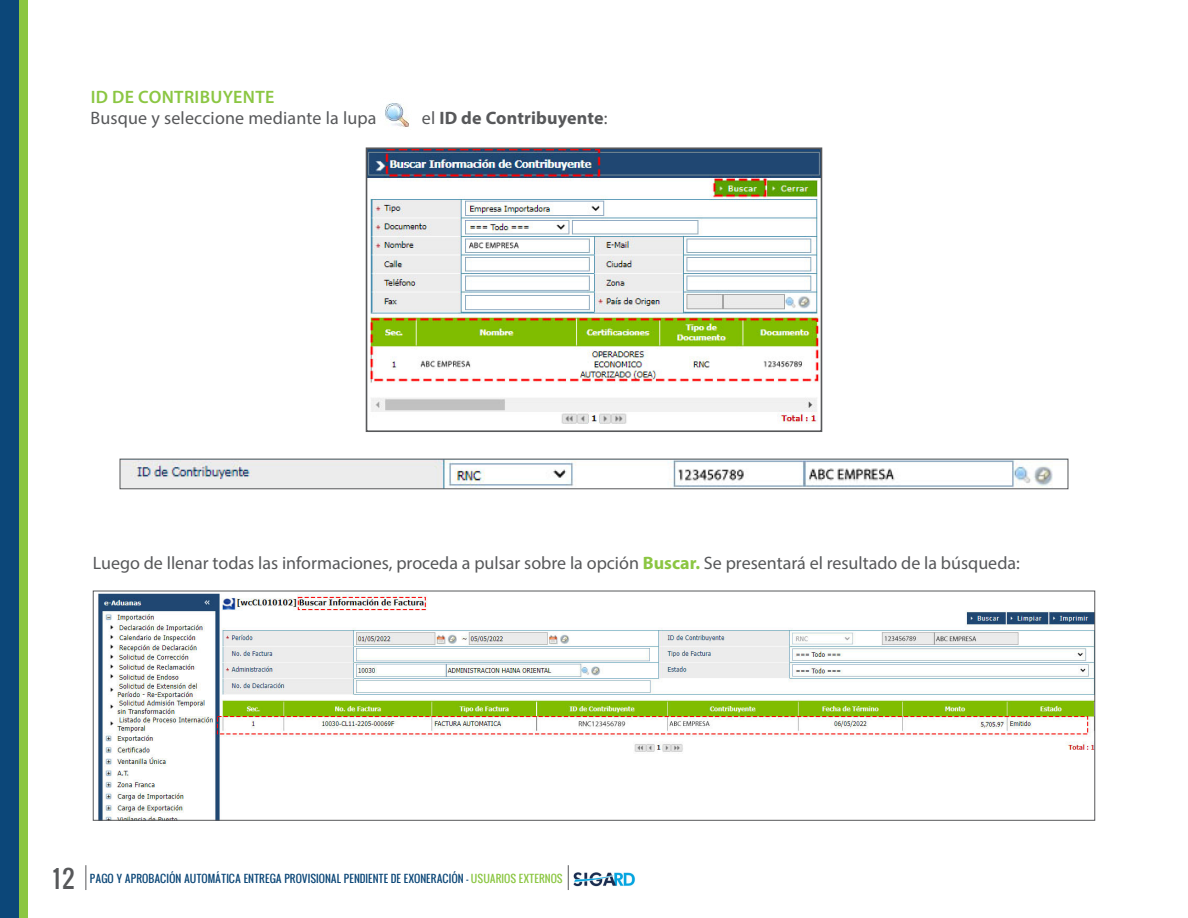
<style>
.page{position:relative;width:1188px;height:918px;background:#fff}
.page>*{position:absolute;margin:0;border:0;box-sizing:border-box;transform-origin:0 0}
.t1{font:24px "Oswald";color:#57585a}
.t2{font:18px "Myriad Pro";color:#57585a}
.t3{font:700 18px "Myriad Pro";letter-spacing:.01em;color:#57585a}
.t4{font:600 18px "Myriad Pro";letter-spacing:.02em;color:#8bc642}
.t5{font:10.5px "Oswald";letter-spacing:-.005em;color:#0a4677}
.s1{font-weight:400}
.s2{font-weight:700;color:#8bc642}
.s3{color:#8bc642}
</style>
<div class="page">
<div style="left:0;top:0;width:28px;height:918px;background:#8bc642"></div>
<div style="left:0;top:0;width:19px;height:918px;background:#0c4779"></div>
<svg style="left:86px;top:865px;width:1px;height:25px"></svg>
<svg style="left:568px;top:865px;width:1px;height:25px"></svg>
<img style="left:573px;top:872px;width:62px;height:15px">
<img style="left:369px;top:150px;width:450px;height:274px">
<div style="left:366px;top:147px;width:456px;height:285px;border:2px solid #57585a"></div>
<img style="left:385px;top:103px;width:24px;height:24px">
<img style="left:122px;top:461px;width:931px;height:26px">
<div style="left:120px;top:459px;width:948px;height:30px;border:1px solid #57585a"></div>
<img style="left:98px;top:593px;width:995px;height:226px">
<div style="left:93px;top:591px;width:1002px;height:230px;border:1px solid #57585a"></div>
<p class="t4" style="left:91px;top:86px;width:185px">ID DE CONTRIBUYENTE</p>
<p class="t2" style="left:91px;top:107px;width:288px">Busque y seleccione mediante la lupa</p>
<p class="t3" style="left:422px;top:106px;width:187px"><span class="s1">el</span> ID de Contribuyente<span class="s1">:</span></p>
<p class="t2" style="left:93px;top:552px;width:929px">Luego de llenar todas las informaciones, proceda a pulsar sobre la opción <span class="s2">Buscar.</span> Se presentará el resultado de la búsqueda:</p>
<h1 class="t1" style="left:53px;top:860px;width:24px">12</h1>
<p class="t5" style="left:90px;top:870px;width:474px">PAGO Y APROBACIÓN AUTOMÁTICA ENTREGA PROVISIONAL PENDIENTE DE EXONERACIÓN - <span class="s3">USUARIOS EXTERNOS</span></p>
</div>
